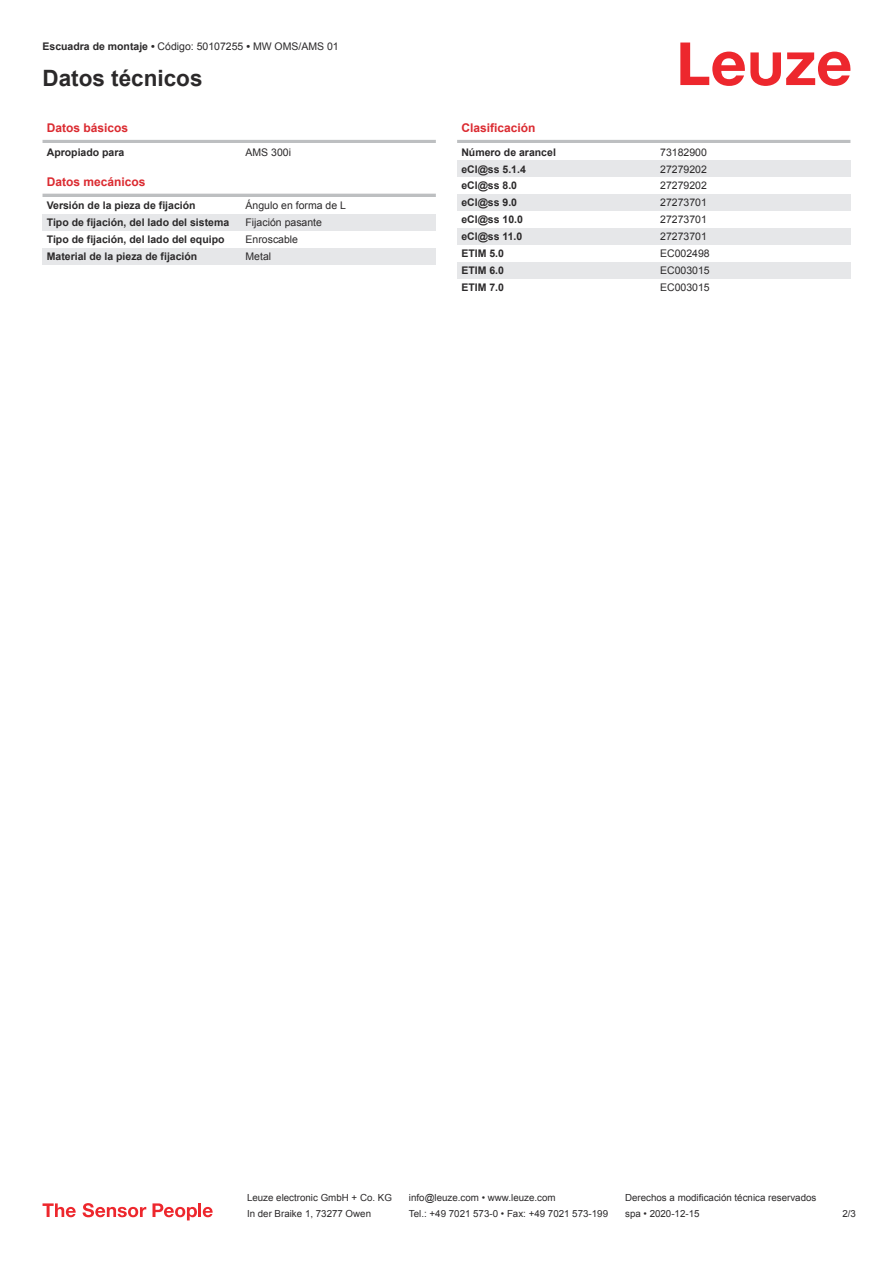
<style>
.page{position:relative;width:893px;height:1263px;background:#fff}
.page>*{position:absolute;margin:0;border:0;box-sizing:border-box;transform-origin:0 0}
.t1{font:700 22.5px "Arial";color:#2b292a}
.t2{font:700 12px "Arial";color:#db2a30}
.t3{font:700 10.5px "Arial";color:#2b292a}
.t4{font:10.5px "Arial";color:#2b292a}
.t5{font:9.75px "Arial";color:#2b292a}
.s1{font-weight:700}
</style>
<div class="page">
<svg style="left:680px;top:43px;width:170px;height:43px"></svg>
<hr style="left:43px;top:140px;width:393px;height:3px;background:#bdbfc1">
<hr style="left:43px;top:194px;width:393px;height:3px;background:#bdbfc1">
<div style="left:43px;top:214px;width:199px;height:17px;background:#e6e7e9"></div>
<div style="left:242px;top:214px;width:194px;height:17px;background:#e6e7e9"></div>
<div style="left:43px;top:248px;width:199px;height:17px;background:#e6e7e9"></div>
<div style="left:242px;top:248px;width:194px;height:17px;background:#e6e7e9"></div>
<hr style="left:457px;top:140px;width:393px;height:3px;background:#bdbfc1">
<div style="left:457px;top:160px;width:200px;height:17px;background:#e6e7e9"></div>
<div style="left:657px;top:160px;width:193px;height:17px;background:#e6e7e9"></div>
<div style="left:457px;top:194px;width:200px;height:17px;background:#e6e7e9"></div>
<div style="left:657px;top:194px;width:193px;height:17px;background:#e6e7e9"></div>
<div style="left:457px;top:228px;width:200px;height:17px;background:#e6e7e9"></div>
<div style="left:657px;top:228px;width:193px;height:17px;background:#e6e7e9"></div>
<div style="left:457px;top:262px;width:200px;height:17px;background:#e6e7e9"></div>
<div style="left:657px;top:262px;width:193px;height:17px;background:#e6e7e9"></div>
<svg style="left:43px;top:1203px;width:33px;height:14px"></svg>
<svg style="left:83px;top:1203px;width:63px;height:14px"></svg>
<svg style="left:153px;top:1203px;width:44px;height:17px"></svg>
<hr style="left:198px;top:1203px;width:3px;height:14px;background:#ed272d">
<svg style="left:203px;top:1207px;width:10px;height:10px"></svg>
<p class="t4" style="left:43px;top:43px;width:298px"><span class="s1">Escuadra de montaje •</span> Código: 50107255 <span class="s1">•</span> MW OMS/AMS 01</p>
<h1 class="t1" style="left:43px;top:70px;width:162px">Datos técnicos</h1>
<p class="t2" style="left:47px;top:123px;width:83px">Datos básicos</p>
<p class="t3" style="left:47px;top:148px;width:79px">Apropiado para</p>
<p class="t4" style="left:246px;top:148px;width:47px">AMS 300i</p>
<p class="t2" style="left:47px;top:177px;width:100px">Datos mecánicos</p>
<p class="t3" style="left:47px;top:202px;width:150px">Versión de la pieza de fijación</p>
<p class="t4" style="left:246px;top:202px;width:102px">Ángulo en forma de L</p>
<p class="t3" style="left:47px;top:219px;width:184px">Tipo de fijación, del lado del sistema</p>
<p class="t4" style="left:246px;top:219px;width:78px">Fijación pasante</p>
<p class="t3" style="left:47px;top:236px;width:179px">Tipo de fijación, del lado del equipo</p>
<p class="t4" style="left:246px;top:236px;width:54px">Enroscable</p>
<p class="t3" style="left:47px;top:252px;width:152px">Material de la pieza de fijación</p>
<p class="t4" style="left:246px;top:252px;width:27px">Metal</p>
<p class="t2" style="left:461px;top:123px;width:76px">Clasificación</p>
<p class="t3" style="left:461px;top:148px;width:96px">Número de arancel</p>
<p class="t4" style="left:660px;top:148px;width:48px">73182900</p>
<p class="t3" style="left:461px;top:165px;width:66px">eCl@ss 5.1.4</p>
<p class="t4" style="left:660px;top:165px;width:48px">27279202</p>
<p class="t3" style="left:461px;top:182px;width:57px">eCl@ss 8.0</p>
<p class="t4" style="left:660px;top:182px;width:48px">27279202</p>
<p class="t3" style="left:461px;top:199px;width:57px">eCl@ss 9.0</p>
<p class="t4" style="left:660px;top:199px;width:48px">27273701</p>
<p class="t3" style="left:461px;top:216px;width:63px">eCl@ss 10.0</p>
<p class="t4" style="left:660px;top:216px;width:48px">27273701</p>
<p class="t3" style="left:461px;top:233px;width:63px">eCl@ss 11.0</p>
<p class="t4" style="left:660px;top:232px;width:48px">27273701</p>
<p class="t3" style="left:461px;top:249px;width:44px">ETIM 5.0</p>
<p class="t4" style="left:660px;top:249px;width:51px">EC002498</p>
<p class="t3" style="left:461px;top:266px;width:44px">ETIM 6.0</p>
<p class="t4" style="left:660px;top:266px;width:51px">EC003015</p>
<p class="t3" style="left:461px;top:283px;width:44px">ETIM 7.0</p>
<p class="t4" style="left:660px;top:283px;width:51px">EC003015</p>
<p class="t5" style="left:247px;top:1194px;width:146px">Leuze electronic GmbH + Co. KG</p>
<p class="t5" style="left:409px;top:1194px;width:148px">info@leuze.com • www.leuze.com</p>
<p class="t5" style="left:625px;top:1194px;width:193px">Derechos a modificación técnica reservados</p>
<p class="t5" style="left:247px;top:1210px;width:126px">In der Braike 1, 73277 Owen</p>
<p class="t5" style="left:409px;top:1210px;width:201px">Tel.: +49 7021 573-0 • Fax: +49 7021 573-199</p>
<p class="t5" style="left:625px;top:1210px;width:76px">spa • 2020-12-15</p>
<p class="t5" style="left:842px;top:1210px;width:15px">2 /3</p>
</div>
